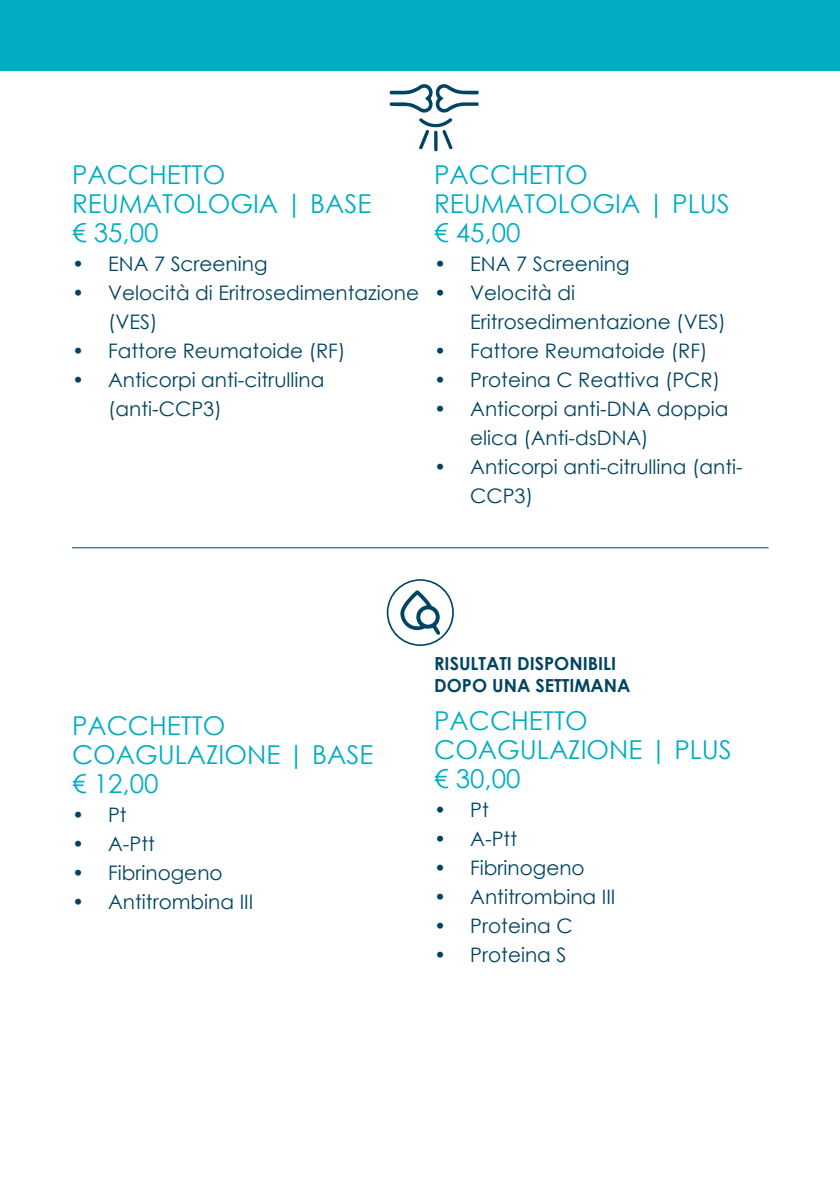
<style>
.page{position:relative;width:840px;height:1191px;background:#fff}
.page>*{position:absolute;margin:0;border:0;box-sizing:border-box;transform-origin:0 0}
.t1{font:26px/29px "Century Gothic";color:#00adc2}
.t2{font:20px/29px "Century Gothic";color:#004462}
.t3{font:700 18px/22px "Century Gothic";color:#004462}
</style>
<div class="page">
<div style="left:0;top:0;width:839px;height:71px;background:#00adc2"></div>
<hr style="left:72px;top:547px;width:696px;height:1px;background:#004462">
<svg style="left:386px;top:579px;width:67px;height:67px"></svg>
<svg style="left:389px;top:84px;width:89px;height:67px"></svg>
<h1 class="t1" style="left:72px;top:160px;width:300px">PACCHETTO<br>REUMATOLOGIA | BASE € 35,00</h1>
<p class="t2" style="left:72px;top:249px;width:197px">• ENA 7 Screening</p>
<p class="t2" style="left:108px;top:278px;width:312px;text-indent:-36px">• Velocità di Eritrosedimentazione (VES)</p>
<p class="t2" style="left:72px;top:336px;width:275px">• Fattore Reumatoide (RF)</p>
<p class="t2" style="left:108px;top:365px;width:218px;text-indent:-36px">• Anticorpi anti-citrullina (anti-CCP3)</p>
<h1 class="t1" style="left:434px;top:160px;width:297px">PACCHETTO<br>REUMATOLOGIA | PLUS € 45,00</h1>
<p class="t2" style="left:434px;top:249px;width:197px">• ENA 7 Screening</p>
<p class="t2" style="left:470px;top:278px;width:257px;text-indent:-36px">• Velocità di<br>Eritrosedimentazione (VES)</p>
<p class="t2" style="left:434px;top:336px;width:275px">• Fattore Reumatoide (RF)</p>
<p class="t2" style="left:434px;top:365px;width:287px">• Proteina C Reattiva (PCR)</p>
<p class="t2" style="left:470px;top:394px;width:260px;text-indent:-36px">• Anticorpi anti-DNA doppia elica (Anti-dsDNA)</p>
<p class="t2" style="left:470px;top:452px;width:274px;text-indent:-36px">• Anticorpi anti-citrullina (anti-<br>CCP3)</p>
<h1 class="t1" style="left:72px;top:711px;width:302px">PACCHETTO<br>COAGULAZIONE | BASE € 12,00</h1>
<p class="t2" style="left:72px;top:800px;width:56px">• Pt</p>
<p class="t2" style="left:72px;top:829px;width:84px">• A-Ptt</p>
<p class="t2" style="left:72px;top:858px;width:152px">• Fibrinogeno</p>
<p class="t2" style="left:72px;top:887px;width:183px">• Antitrombina III</p>
<p class="t3" style="left:434px;top:652px;width:198px">RISULTATI DISPONIBILI<br>DOPO UNA SETTIMANA</p>
<h1 class="t1" style="left:434px;top:705px;width:299px">PACCHETTO<br>COAGULAZIONE | PLUS € 30,00</h1>
<p class="t2" style="left:434px;top:795px;width:56px">• Pt</p>
<p class="t2" style="left:434px;top:824px;width:84px">• A-Ptt</p>
<p class="t2" style="left:434px;top:853px;width:152px">• Fibrinogeno</p>
<p class="t2" style="left:434px;top:882px;width:183px">• Antitrombina III</p>
<p class="t2" style="left:434px;top:911px;width:140px">• Proteina C</p>
<p class="t2" style="left:434px;top:940px;width:134px">• Proteina S</p>
</div>
